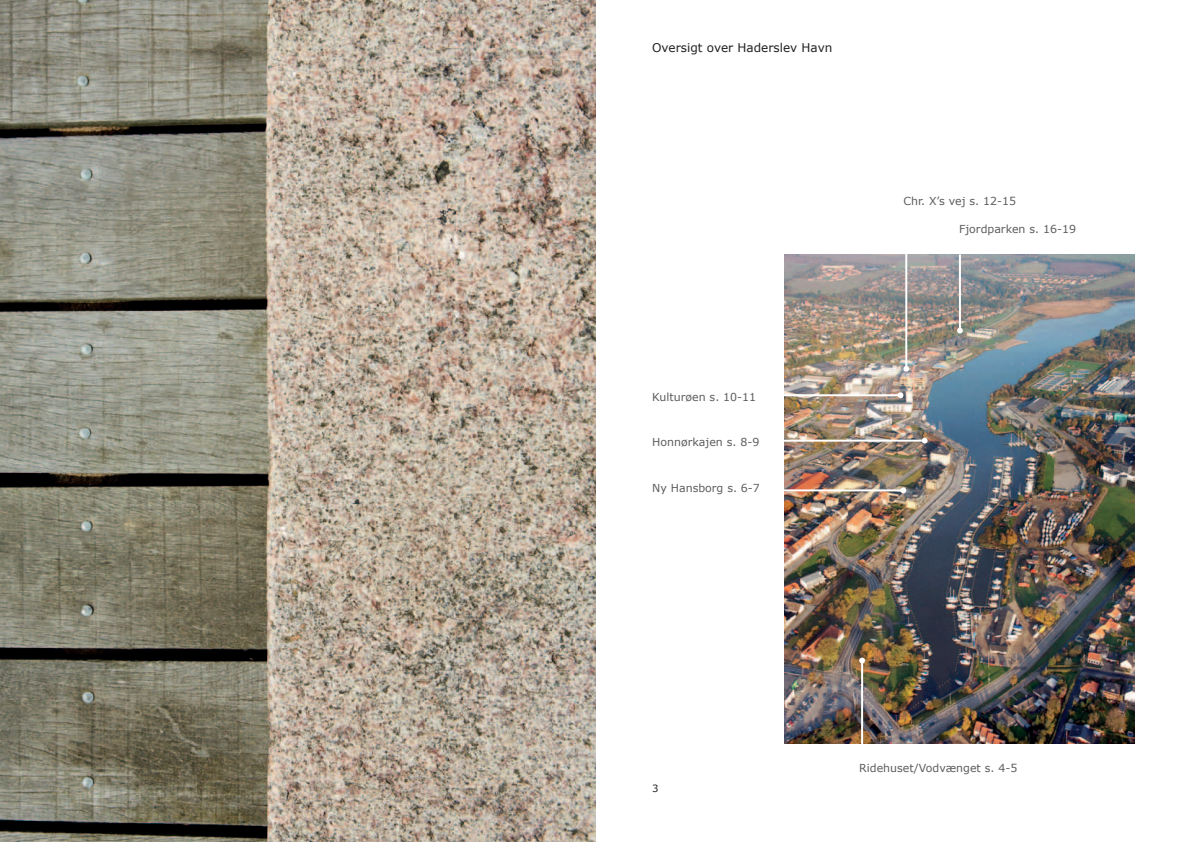
<style>
.page{position:relative;width:1191px;height:842px;background:#fff}
.page>*{position:absolute;margin:0;border:0;box-sizing:border-box;transform-origin:0 0}
.t1{font:12px "Verdana";color:#231f20}
.t2{font:11px "Verdana";color:#5d5d5e}
.t3{font:10px "Verdana";color:#231f20}
</style>
<div class="page">
<img style="left:784px;top:254px;width:350px;height:489px">
<img style="left:0;top:0;width:595px;height:842px">
<hr style="left:959px;top:254px;width:2px;height:79px;background:#fff">
<svg style="left:957px;top:328px;width:5px;height:5px"></svg>
<hr style="left:905px;top:236px;width:2px;height:133px;background:#fff">
<svg style="left:903px;top:366px;width:6px;height:6px"></svg>
<hr style="left:783px;top:394px;width:117px;height:2px;background:#fff">
<svg style="left:897px;top:392px;width:6px;height:6px"></svg>
<hr style="left:774px;top:440px;width:147px;height:2px;background:#fff">
<svg style="left:921px;top:438px;width:6px;height:5px"></svg>
<hr style="left:777px;top:489px;width:126px;height:2px;background:#fff">
<svg style="left:900px;top:487px;width:6px;height:6px"></svg>
<hr style="left:861px;top:661px;width:2px;height:102px;background:#fff">
<svg style="left:859px;top:658px;width:6px;height:5px"></svg>
<p class="t1" style="left:652px;top:40px;width:182px">Oversigt over Haderslev Havn</p>
<p class="t2" style="left:652px;top:390px;width:105px">Kulturøen s. 10-11</p>
<p class="t2" style="left:652px;top:435px;width:109px">Honnørkajen s. 8-9</p>
<p class="t2" style="left:652px;top:481px;width:109px">Ny Hansborg s. 6-7</p>
<p class="t2" style="left:903px;top:194px;width:114px">Chr. X’s vej s. 12-15</p>
<p class="t2" style="left:959px;top:222px;width:118px">Fjordparken s. 16-19</p>
<p class="t3" style="left:652px;top:782px;width:8px">3</p>
<p class="t2" style="left:859px;top:761px;width:160px">Ridehuset/Vodvænget s. 4-5</p>
</div>
